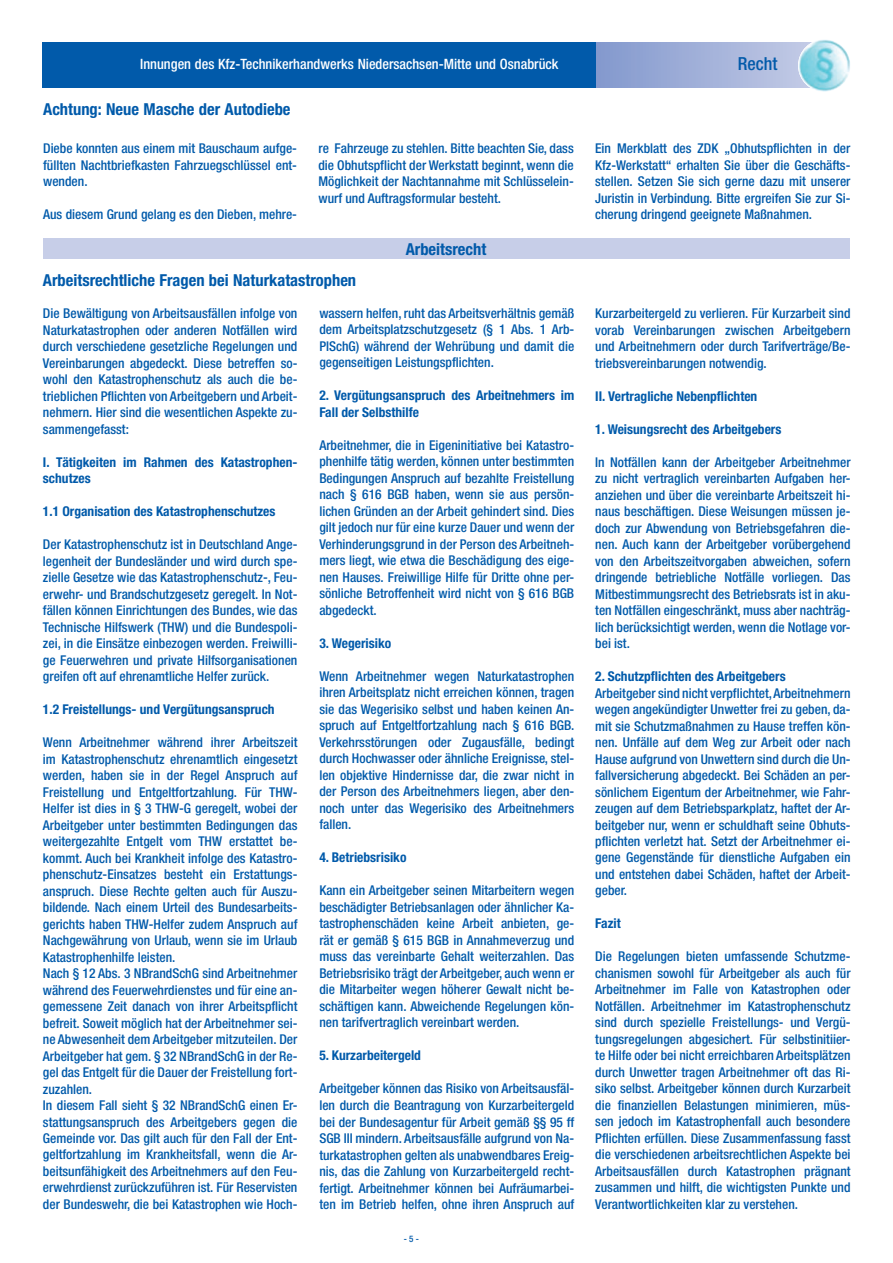
<style>
.page{position:relative;width:893px;height:1263px;background:#fff}
.page>*{position:absolute;margin:0;border:0;box-sizing:border-box;transform-origin:0 0}
.t1{font:500 condensed 18px "Helvetica Neue LT Std";color:#015aaa}
.ü_0{font:700 condensed 16.5px "Helvetica Neue LT Std";color:#015aaa}
.zü_weiss{font:700 condensed 16.5px "Helvetica Neue LT Std";color:#015aaa}
.t2{font:500 condensed 14.25px "Helvetica Neue LT Std";color:#fff}
.g_0{font:500 condensed 13.5px/16.5px "Helvetica Neue LT Std";color:#015aaa;text-align:justify}
.g_0-2{font:700 condensed 13.5px/16.5px "Helvetica Neue LT Std";color:#015aaa}
.t3{font:500 condensed 9px "Helvetica Neue LT Std";color:#015aaa}
</style>
<div class="page">
<svg style="left:596px;top:43px;width:213px;height:45px;background:#a1b0d8"></svg>
<div style="left:43px;top:43px;width:553px;height:45px;background:#015aaa"></div>
<img style="left:798px;top:39px;width:52px;height:53px;border-radius:26px">
<div style="left:43px;top:239px;width:806px;height:20px;background:#c7cee8"></div>
<p class="t2" style="left:140px;top:56px;width:420px">Innungen des Kfz-Technikerhandwerks Niedersachsen-Mitte und Osnabrück</p>
<h1 class="t1" style="left:738px;top:53px;width:41px">Recht</h1>
<p class="ü_0" style="left:43px;top:99px;width:249px">Achtung: Neue Masche der Autodiebe</p>
<p class="g_0" style="left:43px;top:140px;width:255px">Diebe konnten aus einem mit Bauschaum aufge&shy;füllten Nachtbriefkasten Fahrzuegschlüssel ent&shy;wenden.</p>
<p class="g_0" style="left:43px;top:206px;width:255px">Aus diesem Grund gelang es den Dieben, mehre-</p>
<p class="g_0" style="left:318px;top:140px;width:257px">re Fahrzeuge zu stehlen. Bitte beachten Sie, dass die Obhutspflicht der Werkstatt beginnt, wenn die Möglichkeit der Nachtannahme mit Schlüsselein&shy;wurf und Auftragsformular besteht.</p>
<p class="zü_weiss" style="left:406px;top:239px;width:82px">Arbeitsrecht</p>
<p class="ü_0" style="left:43px;top:270px;width:315px">Arbeitsrechtliche Fragen bei Naturkatastrophen</p>
<p class="g_0" style="left:43px;top:305px;width:256px">Die Bewältigung von Arbeitsausfällen infolge von Naturkatastrophen oder anderen Notfällen wird durch verschiedene gesetzliche Regelungen und Vereinbarungen abgedeckt. Diese betreffen so&shy;wohl den Katastrophenschutz als auch die be&shy;trieblichen Pflichten von Arbeitgebern und Arbeit&shy;nehmern. Hier sind die wesentlichen Aspekte zu&shy;sammengefasst:</p>
<p class="g_0-2" style="left:43px;top:453px;width:256px">I. Tätigkeiten im Rahmen des Katastrophen&shy;schutzes</p>
<p class="g_0-2" style="left:43px;top:503px;width:234px">1.1 Organisation des Katastrophenschutzes</p>
<p class="g_0" style="left:43px;top:536px;width:256px">Der Katastrophenschutz ist in Deutschland Ange&shy;legenheit der Bundesländer und wird durch spe&shy;zielle Gesetze wie das Katastrophenschutz-, Feu&shy;erwehr- und Brandschutzgesetz geregelt. In Not&shy;fällen können Einrichtungen des Bundes, wie das Technische Hilfswerk (THW) und die Bundespoli&shy;zei, in die Einsätze einbezogen werden. Freiwilli&shy;ge Feuerwehren und private Hilfsorganisationen greifen oft auf ehrenamtliche Helfer zurück.</p>
<p class="g_0-2" style="left:43px;top:701px;width:233px">1.2 Freistellungs- und Vergütungsanspruch</p>
<p class="g_0" style="left:43px;top:734px;width:256px">Wenn Arbeitnehmer während ihrer Arbeitszeit im Katastrophenschutz ehrenamtlich eingesetzt werden, haben sie in der Regel Anspruch auf Freistellung und Entgeltfortzahlung. Für THW-Helfer ist dies in § 3 THW-G geregelt, wobei der Arbeitgeber unter bestimmten Bedingungen das weitergezahlte Entgelt vom THW erstattet be&shy;kommt. Auch bei Krankheit infolge des Katastro&shy;phenschutz-Einsatzes besteht ein Erstattungs&shy;anspruch. Diese Rechte gelten auch für Auszu&shy;bildende. Nach einem Urteil des Bundesarbeits&shy;gerichts haben THW-Helfer zudem Anspruch auf Nachgewährung von Urlaub, wenn sie im Urlaub Katastrophenhilfe leisten.</p>
<p class="g_0" style="left:43px;top:965px;width:256px">Nach § 12 Abs. 3 NBrandSchG sind Arbeitnehmer während des Feuerwehrdienstes und für eine an&shy;gemessene Zeit danach von ihrer Arbeitspflicht befreit. Soweit möglich hat der Arbeitnehmer sei&shy;ne Abwesenheit dem Arbeitgeber mitzuteilen. Der Arbeitgeber hat gem. § 32 NBrandSchG in der Re&shy;gel das Entgelt für die Dauer der Freistellung fort&shy;zuzahlen.</p>
<p class="g_0" style="left:43px;top:1097px;width:256px">In diesem Fall sieht § 32 NBrandSchG einen Er&shy;stattungsanspruch des Arbeitgebers gegen die Gemeinde vor. Das gilt auch für den Fall der Ent&shy;geltfortzahlung im Krankheitsfall, wenn die Ar&shy;beitsunfähigkeit des Arbeitnehmers auf den Feu&shy;erwehrdienst zurückzuführen ist. Für Reservisten der Bundeswehr, die bei Katastrophen wie Hoch-</p>
<p class="g_0" style="left:319px;top:305px;width:256px">wassern helfen, ruht das Arbeitsverhältnis gemäß dem Arbeitsplatzschutzgesetz (§ 1 Abs. 1 Arb-PlSchG) während der Wehrübung und damit die gegenseitigen Leistungspflichten.</p>
<p class="g_0-2" style="left:319px;top:387px;width:256px">2. Vergütungsanspruch des Arbeitnehmers im<br>Fall der Selbsthilfe</p>
<p class="g_0" style="left:319px;top:437px;width:256px">Arbeitnehmer, die in Eigeninitiative bei Katastro&shy;phenhilfe tätig werden, können unter bestimmten Bedingungen Anspruch auf bezahlte Freistellung nach § 616 BGB haben, wenn sie aus persön&shy;lichen Gründen an der Arbeit gehindert sind. Dies gilt jedoch nur für eine kurze Dauer und wenn der Verhinderungsgrund in der Person des Arbeitneh&shy;mers liegt, wie etwa die Beschädigung des eige&shy;nen Hauses. Freiwillige Hilfe für Dritte ohne per&shy;sönliche Betroffenheit wird nicht von § 616 BGB abgedeckt.</p>
<p class="g_0-2" style="left:319px;top:635px;width:73px">3. Wegerisiko</p>
<p class="g_0" style="left:319px;top:668px;width:256px">Wenn Arbeitnehmer wegen Naturkatastrophen ihren Arbeitsplatz nicht erreichen können, tragen sie das Wegerisiko selbst und haben keinen An&shy;spruch auf Entgeltfortzahlung nach § 616 BGB.<br>Verkehrsstörungen oder Zugausfälle, bedingt durch Hochwasser oder ähnliche Ereignisse, stel&shy;len objektive Hindernisse dar, die zwar nicht in der Person des Arbeitnehmers liegen, aber den&shy;noch unter das Wegerisiko des Arbeitnehmers fallen.</p>
<p class="g_0-2" style="left:319px;top:849px;width:89px">4. Betriebsrisiko</p>
<p class="g_0" style="left:319px;top:882px;width:256px">Kann ein Arbeitgeber seinen Mitarbeitern wegen beschädigter Betriebsanlagen oder ähnlicher Ka&shy;tastrophenschäden keine Arbeit anbieten, ge&shy;rät er gemäß § 615 BGB in Annahmeverzug und muss das vereinbarte Gehalt weiterzahlen. Das Betriebsrisiko trägt der Arbeitgeber, auch wenn er die Mitarbeiter wegen höherer Gewalt nicht be&shy;schäftigen kann. Abweichende Regelungen kön&shy;nen tarifvertraglich vereinbart werden.</p>
<p class="g_0-2" style="left:319px;top:1047px;width:103px">5. Kurzarbeitergeld</p>
<p class="g_0" style="left:319px;top:1080px;width:256px">Arbeitgeber können das Risiko von Arbeitsausfäl&shy;len durch die Beantragung von Kurzarbeitergeld bei der Bundesagentur für Arbeit gemäß §§ 95 ff SGB III mindern. Arbeitsausfälle aufgrund von Na&shy;turkatastrophen gelten als unabwendbares Ereig&shy;nis, das die Zahlung von Kurzarbeitergeld recht&shy;fertigt. Arbeitnehmer können bei Aufräumarbei&shy;ten im Betrieb helfen, ohne ihren Anspruch auf</p>
<p class="t3" style="left:404px;top:1233px;width:16px">- 5 -</p>
<p class="g_0" style="left:595px;top:140px;width:257px">Ein Merkblatt des ZDK „Obhutspflichten in der Kfz-Werkstatt“ erhalten Sie über die Geschäfts&shy;stellen. Setzen Sie sich gerne dazu mit unserer Juristin in Verbindung. Bitte ergreifen Sie zur Si&shy;cherung dringend geeignete Maßnahmen.</p>
<p class="g_0" style="left:595px;top:305px;width:257px">Kurzarbeitergeld zu verlieren. Für Kurzarbeit sind vorab Vereinbarungen zwischen Arbeitgebern und Arbeitnehmern oder durch Tarifverträge/Be&shy;triebsvereinbarungen notwendig.</p>
<p class="g_0-2" style="left:595px;top:387px;width:164px">II. Vertragliche Nebenpflichten</p>
<p class="g_0-2" style="left:595px;top:420px;width:188px">1. Weisungsrecht des Arbeitgebers</p>
<p class="g_0" style="left:595px;top:453px;width:257px">In Notfällen kann der Arbeitgeber Arbeitnehmer zu nicht vertraglich vereinbarten Aufgaben her&shy;anziehen und über die vereinbarte Arbeitszeit hi&shy;naus beschäftigen. Diese Weisungen müssen je&shy;doch zur Abwendung von Betriebsgefahren die&shy;nen. Auch kann der Arbeitgeber vorübergehend von den Arbeitszeitvorgaben abweichen, sofern dringende betriebliche Notfälle vorliegen. Das Mitbestimmungsrecht des Betriebsrats ist in aku&shy;ten Notfällen eingeschränkt, muss aber nachträg&shy;lich berücksichtigt werden, wenn die Notlage vor&shy;bei ist.</p>
<p class="g_0-2" style="left:595px;top:668px;width:192px">2. Schutzpflichten des Arbeitgebers</p>
<p class="g_0" style="left:595px;top:684px;width:257px">Arbeitgeber sind nicht verpflichtet, Arbeitnehmern wegen angekündigter Unwetter frei zu geben, da&shy;mit sie Schutzmaßnahmen zu Hause treffen kön&shy;nen. Unfälle auf dem Weg zur Arbeit oder nach Hause aufgrund von Unwettern sind durch die Un&shy;fallversicherung abgedeckt. Bei Schäden an per&shy;sönlichem Eigentum der Arbeitnehmer, wie Fahr&shy;zeugen auf dem Betriebsparkplatz, haftet der Ar&shy;beitgeber nur, wenn er schuldhaft seine Obhuts&shy;pflichten verletzt hat. Setzt der Arbeitnehmer ei&shy;gene Gegenstände für dienstliche Aufgaben ein und entstehen dabei Schäden, haftet der Arbeit&shy;geber.</p>
<p class="g_0-2" style="left:595px;top:915px;width:27px">Fazit</p>
<p class="g_0" style="left:595px;top:948px;width:257px">Die Regelungen bieten umfassende Schutzme&shy;chanismen sowohl für Arbeitgeber als auch für Arbeitnehmer im Falle von Katastrophen oder Notfällen. Arbeitnehmer im Katastrophenschutz sind durch spezielle Freistellungs- und Vergü&shy;tungsregelungen abgesichert. Für selbstinitiier&shy;te Hilfe oder bei nicht erreichbaren Arbeitsplätzen durch Unwetter tragen Arbeitnehmer oft das Ri&shy;siko selbst. Arbeitgeber können durch Kurzarbeit die finanziellen Belastungen minimieren, müs&shy;sen jedoch im Katastrophenfall auch besondere Pflichten erfüllen. Diese Zusammenfassung fasst die verschiedenen arbeitsrechtlichen Aspekte bei Arbeitsausfällen durch Katastrophen prägnant zusammen und hilft, die wichtigsten Punkte und Verantwortlichkeiten klar zu verstehen.</p>
</div>
